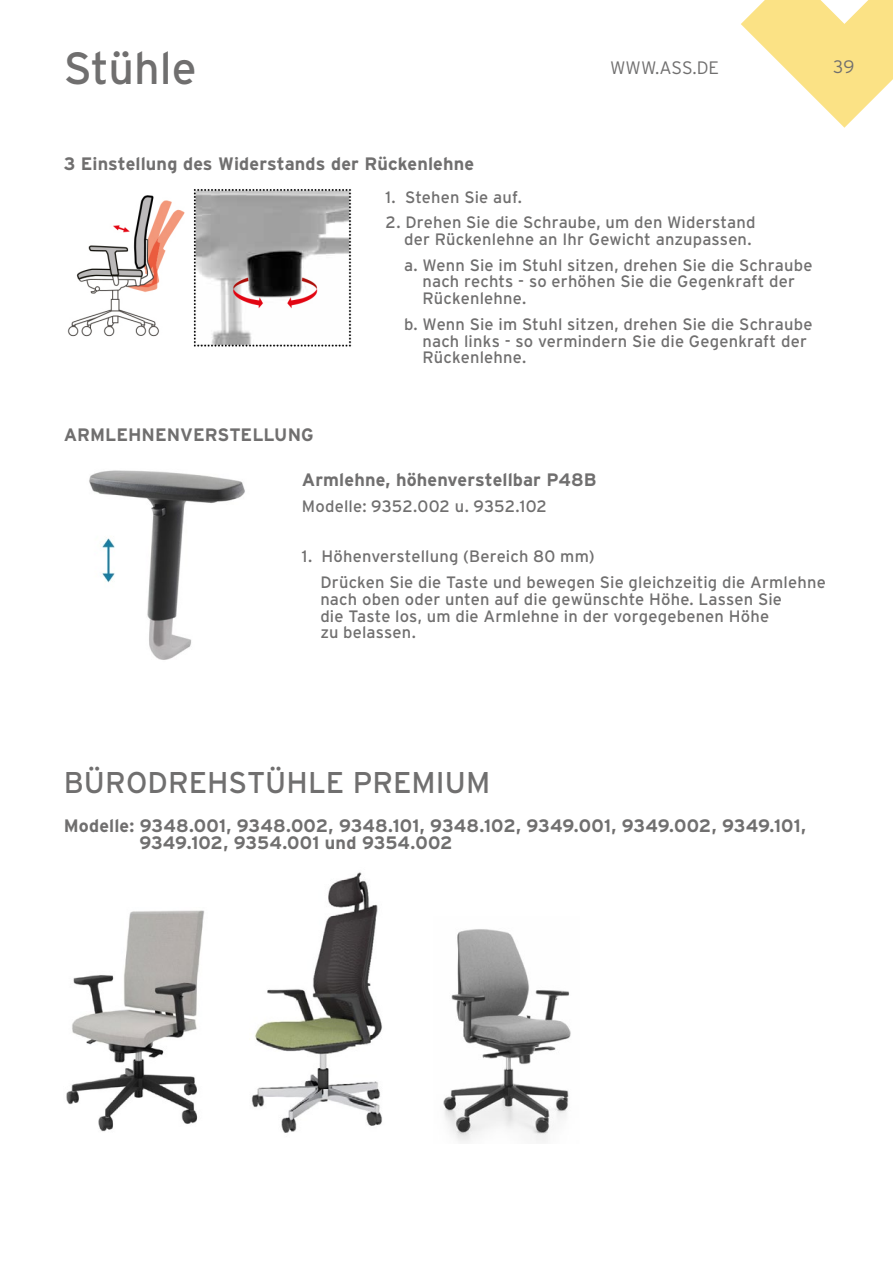
<style>
.page{position:relative;width:893px;height:1263px;background:#fff}
.page>*{position:absolute;margin:0;border:0;box-sizing:border-box;transform-origin:0 0}
.t1{font:45px "Interstate";color:#706f6f}
.t2{font:30px "Interstate";color:#706f6f}
.t3{font:700 18px/16.8px "Interstate";letter-spacing:.005em;color:#706f6f}
.t4{font:300 18px "Interstate";color:#706f6f}
.t5{font:16.5px/17px "Interstate";letter-spacing:.01em;color:#706f6f}
</style>
<div class="page">
<svg style="left:741px;top:0;width:152px;height:128px"></svg>
<img style="left:67px;top:189px;width:285px;height:158px">
<img style="left:89px;top:470px;width:156px;height:190px">
<img style="left:251px;top:872px;width:131px;height:261px">
<img style="left:443px;top:929px;width:128px;height:213px">
<img style="left:66px;top:910px;width:138px;height:222px">
<h1 class="t1" style="left:64px;top:43px;width:135px">Stühle</h1>
<p class="t4" style="left:610px;top:58px;width:110px">WWW.ASS.DE</p>
<p class="t4" style="left:833px;top:56px;width:23px">39</p>
<p class="t3" style="left:64px;top:155px;width:412px">3 Einstellung des Widerstands der Rückenlehne</p>
<p class="t5" style="left:386px;top:189px;width:138px">1. Stehen Sie auf.</p>
<p class="t5" style="left:386px;top:214px;width:372px;text-align:right">2. Drehen Sie die Schraube, um den Widerstand der Rückenlehne an Ihr Gewicht anzupassen.</p>
<p class="t5" style="left:422px;top:256px;width:391px;text-indent:-18px">a. Wenn Sie im Stuhl sitzen, drehen Sie die Schraube nach rechts - so erhöhen Sie die Gegenkraft der<br>Rückenlehne.</p>
<p class="t5" style="left:422px;top:315px;width:392px;text-indent:-18px">b. Wenn Sie im Stuhl sitzen, drehen Sie die Schraube nach links - so vermindern Sie die Gegenkraft der<br>Rückenlehne.</p>
<p class="t3" style="left:64px;top:426px;width:252px">ARMLEHNENVERSTELLUNG</p>
<p class="t3" style="left:302px;top:471px;width:296px">Armlehne, höhenverstellbar P48B</p>
<p class="t5" style="left:302px;top:497px;width:247px">Modelle: 9352.002 u. 9352.102</p>
<p class="t5" style="left:320px;top:544px;width:507px;line-height:25.3px;text-indent:-18px">1. Höhenverstellung (Bereich 80 mm)<br>Drücken Sie die Taste und bewegen Sie gleichzeitig die Armlehne</p>
<p class="t5" style="left:320px;top:590px;width:463px">nach oben oder unten auf die gewünschte Höhe. Lassen Sie die Taste los, um die Armlehne in der vorgegebenen Höhe zu belassen.</p>
<h2 class="t2" style="left:64px;top:766px;width:428px">BÜRODREHSTÜHLE PREMIUM</h2>
<p class="t3" style="left:139px;top:817px;width:668px;text-indent:-76px">Modelle: 9348.001, 9348.002, 9348.101, 9348.102, 9349.001, 9349.002, 9349.101,<br>9349.102, 9354.001 und 9354.002</p>
</div>
